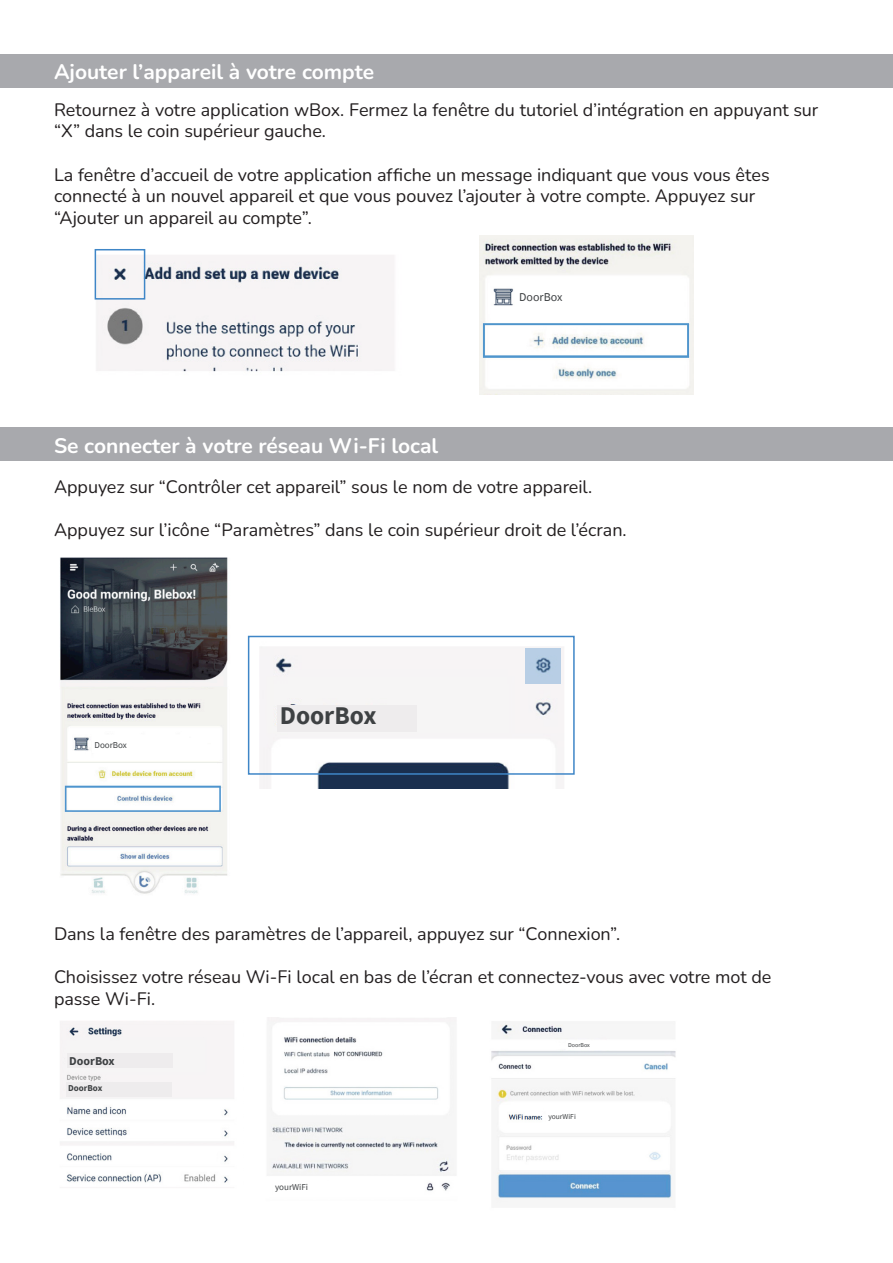
<style>
.page{position:relative;width:893px;height:1263px;background:#fff}
.page>*{position:absolute;margin:0;border:0;box-sizing:border-box;transform-origin:0 0}
.t1{font:700 25.5px "Source Sans Pro";color:#3e4143}
.t2{font:700 21px "Nunito";color:#fff}
.t3{font:18px/21.6px "Nunito";letter-spacing:-.005em;color:#231f20}
.t4{font:12px "Source Sans Pro";color:#3e4143}
.t5{font:700 12px "Source Sans Pro";color:#3e4143}
.t6{font:9px "Source Sans Pro";color:#3e4143}
.t7{font:700 9px "Source Sans Pro";color:#3e4143}
.t8{font:7.5px "Source Sans Pro";color:#3e4143}
.t9{font:6px "Source Sans Pro";color:#3e4143}
</style>
<div class="page">
<div style="left:0;top:54px;width:893px;height:34px;background:#a8a9ad"></div>
<div style="left:0;top:427px;width:893px;height:34px;background:#a8a9ad"></div>
<img style="left:94px;top:249px;width:300px;height:123px">
<img style="left:480px;top:235px;width:214px;height:160px">
<img style="left:60px;top:557px;width:168px;height:337px">
<img style="left:60px;top:1021px;width:174px;height:162px">
<img style="left:267px;top:1018px;width:189px;height:173px">
<img style="left:491px;top:1022px;width:185px;height:178px">
<div style="left:517px;top:289px;width:106px;height:15px;background:#fff"></div>
<div style="left:92px;top:738px;width:106px;height:15px;background:#fff"></div>
<div style="left:273px;top:1181px;width:106px;height:14px;background:#fff"></div>
<div style="left:546px;top:1110px;width:106px;height:14px;background:#fff"></div>
<div style="left:566px;top:1042px;width:106px;height:8px;background:#fff"></div>
<div style="left:67px;top:1053px;width:106px;height:14px;background:#eeeced"></div>
<div style="left:66px;top:1082px;width:106px;height:14px;background:#eeeced"></div>
<div style="left:95px;top:249px;width:50px;height:51px;border:2px solid #3f86c7"></div>
<img style="left:260px;top:647px;width:304px;height:142px">
<svg style="left:526px;top:649px;width:35px;height:35px"></svg>
<div style="left:277px;top:705px;width:140px;height:26px;background:#eeeced"></div>
<div style="left:248px;top:636px;width:327px;height:139px;border:2px solid #3f86c7"></div>
<h2 class="t2" style="left:54px;top:57px;width:322px">Ajouter l’appareil à votre compte</h2>
<p class="t3" style="left:54px;top:98px;width:766px">Retournez à votre application wBox. Fermez la fenêtre du tutoriel d’intégration en appuyant sur “X” dans le coin supérieur gauche.</p>
<p class="t3" style="left:54px;top:163px;width:717px">La fenêtre d’accueil de votre application affiche un message indiquant que vous vous êtes connecté à un nouvel appareil et que vous pouvez l’ajouter à votre compte. Appuyez sur “Ajouter un appareil au compte”.</p>
<h2 class="t2" style="left:54px;top:431px;width:386px">Se connecter à votre réseau Wi-Fi local</h2>
<p class="t4" style="left:519px;top:289px;width:45px">DoorBox</p>
<p class="t3" style="left:54px;top:475px;width:540px">Appuyez sur “Contrôler cet appareil” sous le nom de votre appareil.</p>
<p class="t3" style="left:54px;top:518px;width:574px">Appuyez sur l’icône “Paramètres” dans le coin supérieur droit de l’écran.</p>
<p class="t6" style="left:95px;top:739px;width:34px">DoorBox</p>
<p class="t1" style="left:280px;top:699px;width:98px">DoorBox</p>
<p class="t3" style="left:54px;top:922px;width:568px">Dans la fenêtre des paramètres de l’appareil, appuyez sur “Connexion”.</p>
<p class="t3" style="left:54px;top:965px;width:719px">Choisissez votre réseau Wi-Fi local en bas de l’écran et connectez-vous avec votre mot de passe Wi-Fi.</p>
<p class="t5" style="left:69px;top:1052px;width:47px">DoorBox</p>
<p class="t7" style="left:68px;top:1082px;width:36px">DoorBox</p>
<p class="t6" style="left:275px;top:1182px;width:35px">yourWiFi</p>
<p class="t9" style="left:568px;top:1041px;width:23px">DoorBox</p>
<p class="t8" style="left:548px;top:1112px;width:29px">yourWiFi</p>
</div>
